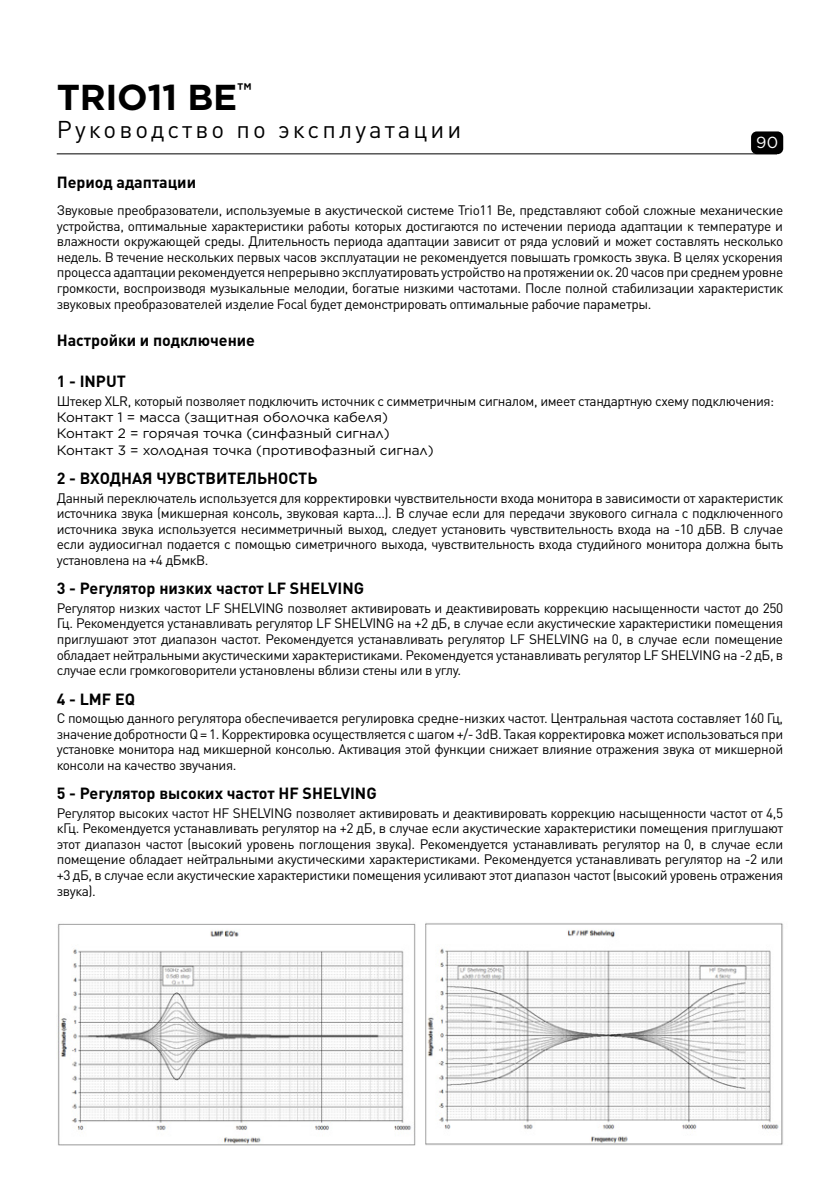
<style>
.page{position:relative;width:840px;height:1191px;background:#fff}
.page>*{position:absolute;margin:0;border:0;box-sizing:border-box;transform-origin:0 0}
.t1{font:700 36px "Gotham";letter-spacing:-.01em;color:#000}
.t2{font:24px "DIN Pro";letter-spacing:.13em;color:#000}
.t3{font:700 16px "DIN Pro";color:#000}
.t4{font:16px "Gotham";color:#fff}
.t5{font:13.6px/15.6px "DIN Pro";letter-spacing:-.03em;color:#000;text-align:justify}
.t6{font:13.6px/16.4px "Gotham";color:#000}
</style>
<div class="page">
<hr style="left:57px;top:153px;width:719px;height:1px;background:#000">
<div style="left:750px;top:131px;width:32px;height:23px;background:#000;border-radius:6px"></div>
<img style="left:425px;top:923px;width:358px;height:222px">
<img style="left:57px;top:923px;width:358px;height:222px">
<h1 class="t1" style="left:57px;top:74px;width:196px">TRIO11 BE<sup>™</sup></h1>
<h2 class="t2" style="left:57px;top:113px;width:406px">Руководство по эксплуатации</h2>
<p class="t3" style="left:57px;top:171px;width:141px">Период адаптации</p>
<p class="t5" style="left:57px;top:202px;width:727px">Звуковые преобразователи, используемые в акустической системе Trio11 Be, представляют собой сложные механические устройства, оптимальные характеристики работы которых достигаются по истечении периода адаптации к температуре и влажности окружающей среды. Длительность периода адаптации зависит от ряда условий и может составлять несколько недель. В течение нескольких первых часов эксплуатации не рекомендуется повышать громкость звука. В целях ускорения процесса адаптации рекомендуется непрерывно эксплуатировать устройство на протяжении ок. 20 часов при среднем уровне громкости, воспроизводя музыкальные мелодии, богатые низкими частотами. После полной стабилизации характеристик звуковых преобразователей изделие Focal будет демонстрировать оптимальные рабочие параметры.</p>
<p class="t3" style="left:57px;top:330px;width:200px">Настройки и подключение</p>
<p class="t3" style="left:57px;top:370px;width:71px">1 - INPUT</p>
<p class="t5" style="left:57px;top:392px;width:718px">Штекер XLR, который позволяет подключить источник с симметричным сигналом, имеет стандартную схему подключения:</p>
<p class="t6" style="left:57px;top:409px;width:378px">Контакт 1 = масса (защитная оболочка кабеля)<br>Контакт 2 = горячая точка (синфазный сигнал)<br>Контакт 3 = холодная точка (противофазный сигнал)</p>
<p class="t3" style="left:57px;top:467px;width:262px">2 - ВХОДНАЯ ЧУВСТВИТЕЛЬНОСТЬ</p>
<p class="t5" style="left:57px;top:489px;width:727px">Данный переключатель используется для корректировки чувствительности входа монитора в зависимости от характеристик источника звука (микшерная консоль, звуковая карта…). В случае если для передачи звукового сигнала с подключенного источника звука используется несимметричный выход, следует установить чувствительность входа на -10 дБВ. В случае если аудиосигнал подается с помощью симетричного выхода, чувствительность входа студийного монитора должна быть установлена на +4 дБмкВ.</p>
<p class="t3" style="left:57px;top:578px;width:308px">3 - Регулятор низких частот LF SHELVING</p>
<p class="t5" style="left:57px;top:599px;width:727px">Регулятор низких частот LF SHELVING позволяет активировать и деактивировать коррекцию насыщенности частот до 250<br>Гц. Рекомендуется устанавливать регулятор LF SHELVING на +2 дБ, в случае если акустические характеристики помещения приглушают этот диапазон частот. Рекомендуется устанавливать регулятор LF SHELVING на 0, в случае если помещение обладает нейтральными акустическими характеристиками. Рекомендуется устанавливать регулятор LF SHELVING на -2 дБ, в случае если громкоговорители установлены вблизи стены или в углу.</p>
<p class="t3" style="left:57px;top:688px;width:80px">4 - LMF EQ</p>
<p class="t5" style="left:57px;top:710px;width:727px">С помощью данного регулятора обеспечивается регулировка средне-низких частот. Центральная частота составляет 160 Гц, значение добротности Q = 1. Корректировка осуществляется с шагом +/- 3dB. Такая корректировка может использоваться при установке монитора над микшерной консолью. Активация этой функции снижает влияние отражения звука от микшерной консоли на качество звучания.</p>
<p class="t3" style="left:57px;top:782px;width:321px">5 - Регулятор высоких частот HF SHELVING</p>
<p class="t5" style="left:57px;top:804px;width:727px">Регулятор высоких частот HF SHELVING позволяет активировать и деактивировать коррекцию насыщенности частот от 4,5 кГц. Рекомендуется устанавливать регулятор на +2 дБ, в случае если акустические характеристики помещения приглушают этот диапазон частот (высокий уровень поглощения звука). Рекомендуется устанавливать регулятор на 0, в случае если помещение обладает нейтральными акустическими характеристиками. Рекомендуется устанавливать регулятор на -2 или +3 дБ, в случае если акустические характеристики помещения усиливают этот диапазон частот (высокий уровень отражения звука).</p>
<p class="t4" style="left:755px;top:132px;width:23px">90</p>
</div>
